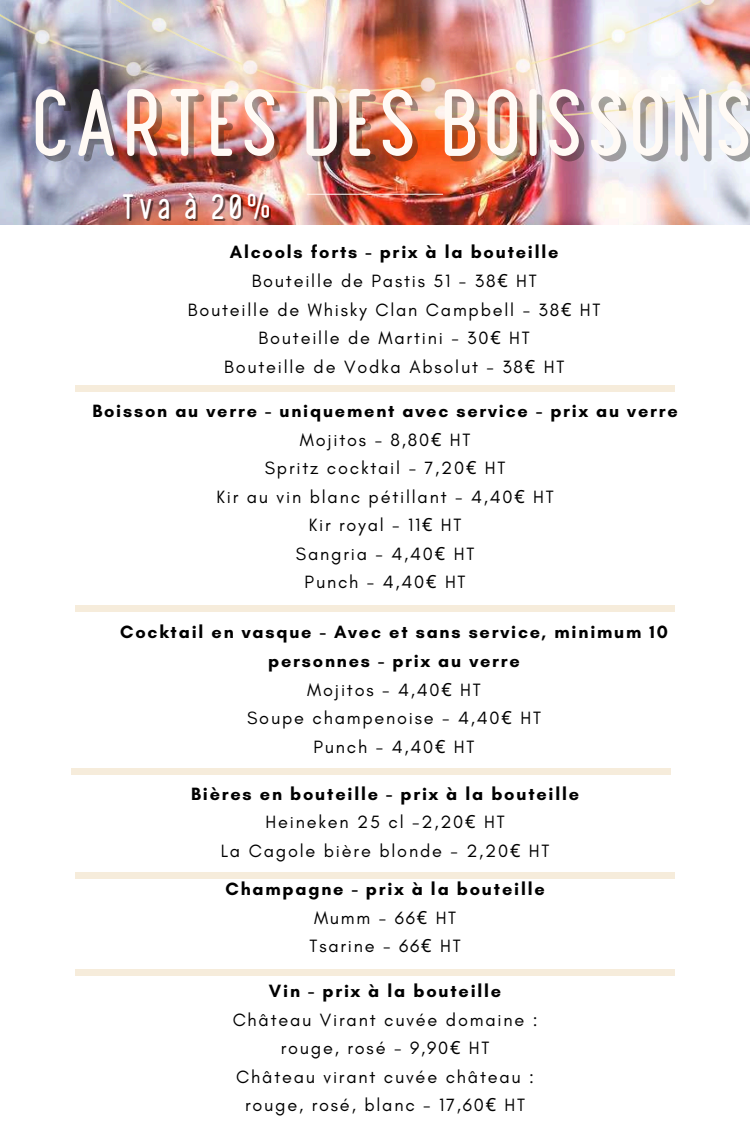
<style>
.page{position:relative;width:750px;height:1126px;background:#fff}
.page>*{position:absolute;margin:0;border:0;box-sizing:border-box;transform-origin:0 0}
.t1{font:124.2px "Finland Rounded";color:#fffaf5}
.t2{font:46px "Finland Rounded";color:#fff}
.t3{font:18.1px/28.5px "Glacial Indifference";letter-spacing:.1em;color:#000;text-align:center}
.t4{font:700 18.1px/28.5px "Glacial Indifference";letter-spacing:.1em;color:#000;text-align:center}
.s1{font-weight:700}
.s2{font-family:"Noto Sans"}
.s3{font-weight:400}
.s4{font-family:"Noto Sans";font-weight:400}
</style>
<div class="page">
<img style="left:0;top:129px;width:750px;height:95px">
<hr style="left:307px;top:194px;width:136px;height:1px;background:#fffaf5">
<img style="left:0;top:0;width:750px;height:129px">
<div style="left:75px;top:385px;width:600px;height:6px;background:#f6ecdb"></div>
<div style="left:75px;top:605px;width:600px;height:7px;background:#f6ecdb"></div>
<div style="left:71px;top:767px;width:600px;height:7px;background:#f6ecdb"></div>
<div style="left:75px;top:872px;width:600px;height:6px;background:#f6ecdb"></div>
<div style="left:75px;top:968px;width:600px;height:7px;background:#f6ecdb"></div>
<h1 class="t1" style="left:29px;top:40px;width:726px">CARTES DES BOISSONS</h1>
<h2 class="t2" style="left:121px;top:176px;width:152px">Tva à 20%</h2>
<p class="t3" style="left:188px;top:238px;width:414px"><span class="s1">Alcools forts - prix à la bouteille </span>Bouteille de Pastis 51 - 38<span class="s2">€</span> HT<br>Bouteille de Whisky Clan Campbell - 38<span class="s2">€</span> HT Bouteille de Martini - 30<span class="s2">€</span> HT<br>Bouteille de Vodka Absolut - 38<span class="s2">€</span> HT</p>
<p class="t3" style="left:92px;top:396px;width:587px"><span class="s1">Boisson au verre - uniquement avec service - prix au verre<br></span>Mojitos - 8,80<span class="s2">€</span> HT<br>Spritz cocktail - 7,20<span class="s2">€</span> HT<br>Kir au vin blanc pétillant - 4,40<span class="s2">€</span> HT<br>Kir royal - 11<span class="s2">€</span> HT<br>Sangria - 4,40<span class="s2">€</span> HT<br>Punch - 4,40<span class="s2">€</span> HT</p>
<p class="t4" style="left:120px;top:617px;width:549px">Cocktail en vasque - Avec et sans service, minimum 10 personnes - prix au verre<br><span class="s3">Mojitos - 4,40</span><span class="s4">€</span> <span class="s3">HT<br>Soupe champenoise - 4,40</span><span class="s4">€</span> <span class="s3">HT<br>Punch - 4,40</span><span class="s4">€</span> <span class="s3">HT</span></p>
<p class="t3" style="left:191px;top:778px;width:390px"><span class="s1">Bières en bouteille - prix à la bouteille<br></span>Heineken 25 cl -2,20<span class="s2">€</span> HT<br>La Cagole bière blonde - 2,20<span class="s2">€</span> HT</p>
<p class="t4" style="left:226px;top:874px;width:321px">Champagne - prix à la bouteille<br><span class="s3">Mumm - 66</span><span class="s4">€</span> <span class="s3">HT<br>Tsarine - 66</span><span class="s4">€</span> <span class="s3">HT</span></p>
<p class="t4" style="left:269px;top:976px;width:234px">Vin - prix à la bouteille</p>
<p class="t3" style="left:233px;top:1004px;width:306px">Château Virant cuvée domaine : rouge, rosé - 9,90<span class="s2">€</span> HT<br>Château virant cuvée château : rouge, rosé, blanc - 17,60<span class="s2">€</span> HT</p>
</div>
